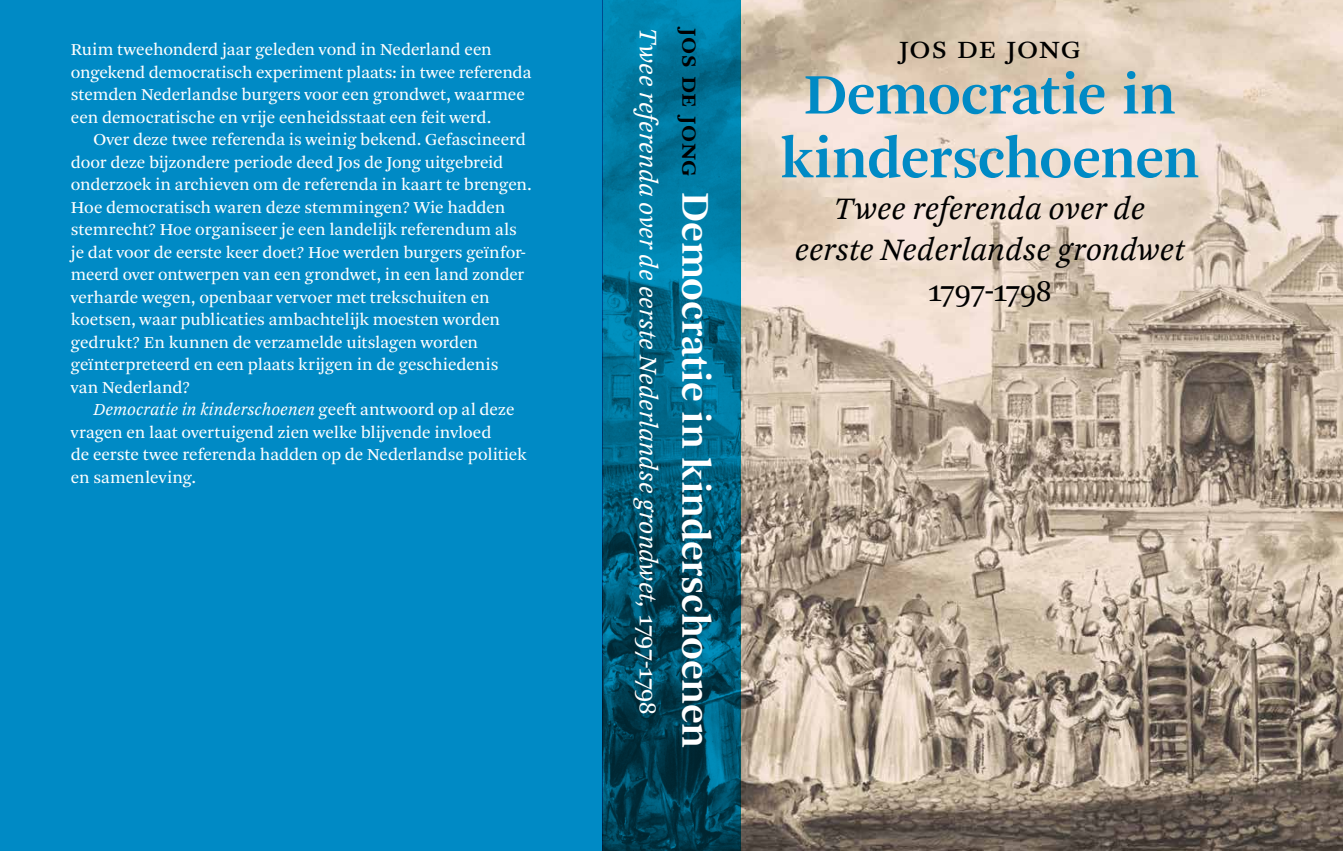
<style>
.page{position:relative;width:1343px;height:851px;background:#fff}
.page>*{position:absolute;margin:0;border:0;box-sizing:border-box;transform-origin:0 0}
.t1{font:600 60px/63.8px "Arnhem Pro";letter-spacing:-.005em;color:#008ac5;text-align:center}
.t2{font:600 41.25px "Arnhem Pro";color:#fff}
.t3{font:italic 32.5px/41.2px "Arnhem Pro Blond";color:#000;text-align:center}
.t4{font:32.5px "Arnhem Pro Blond";letter-spacing:-.005em;color:#000}
.t5{font:italic 26.25px "Arnhem Pro Blond";color:#fff}
.t6{font:17.5px/22.5px "Arnhem Pro Blond";letter-spacing:-.005em;color:#fff}
.s1{font-style:italic}
.s2{font-style:normal}
.s3{font-size:26.25px;color:#000}
</style>
<div class="page">
<img style="left:741px;top:0;width:602px;height:850px">
<div style="left:0;top:0;width:602px;height:850px;background:#008ac5"></div>
<svg style="left:602px;top:0;width:139px;height:850px;background:#006282"></svg>
<p class="t6" style="left:71px;top:38px;width:462px">Ruim tweehonderd jaar geleden vond in Nederland een ongekend democratisch experiment plaats: in twee referenda stemden Nederlandse burgers voor een grondwet, waarmee een democratische en vrije eenheidsstaat een feit werd.</p>
<p class="t6" style="left:71px;top:128px;width:462px;text-indent:23px">Over deze twee referenda is weinig bekend. Gefascineerd door deze bijzondere periode deed Jos de Jong uitgebreid onderzoek in archieven om de referenda in kaart te brengen.<br>Hoe democratisch waren deze stemmingen? Wie hadden stemrecht? Hoe organiseer je een landelijk referendum als je dat voor de eerste keer doet? Hoe werden burgers geïnfor&shy;meerd over ontwerpen van een grondwet, in een land zonder verharde wegen, openbaar vervoer met trekschuiten en koetsen, waar publicaties ambachtelijk moesten worden gedrukt? En kunnen de verzamelde uitslagen worden geïnterpreteerd en een plaats krijgen in de geschiedenis<br>van Nederland?</p>
<p class="t6" style="left:71px;top:398px;width:457px;text-indent:23px"><span class="s1">Democratie in kinderschoenen</span> geeft antwoord op al deze vragen en laat overtuigend zien welke blijvende invloed<br>de eerste twee referenda hadden op de Nederlandse politiek en samenleving.</p>
<h3 class="t5" style="left:665px;top:28px;width:687px;rotate:90deg">Twee referenda over de eerste Nederlandse grondwet, <span class="s2">1797-1798</span></h3>
<h2 class="t2" style="left:722px;top:28px;width:721px;rotate:90deg"><span class="s3">Jos de Jong</span> Democratie in kinderschoenen</h2>
<h3 class="t4" style="left:899px;top:27px;width:184px">Jos de Jong</h3>
<h1 class="t1" style="left:780px;top:63px;width:421px">Democratie in kinderschoenen</h1>
<h3 class="t3" style="left:795px;top:188px;width:392px">Twee referenda over de eerste Nederlandse grondwet</h3>
<h3 class="t4" style="left:929px;top:270px;width:124px">1797-1798</h3>
</div>
